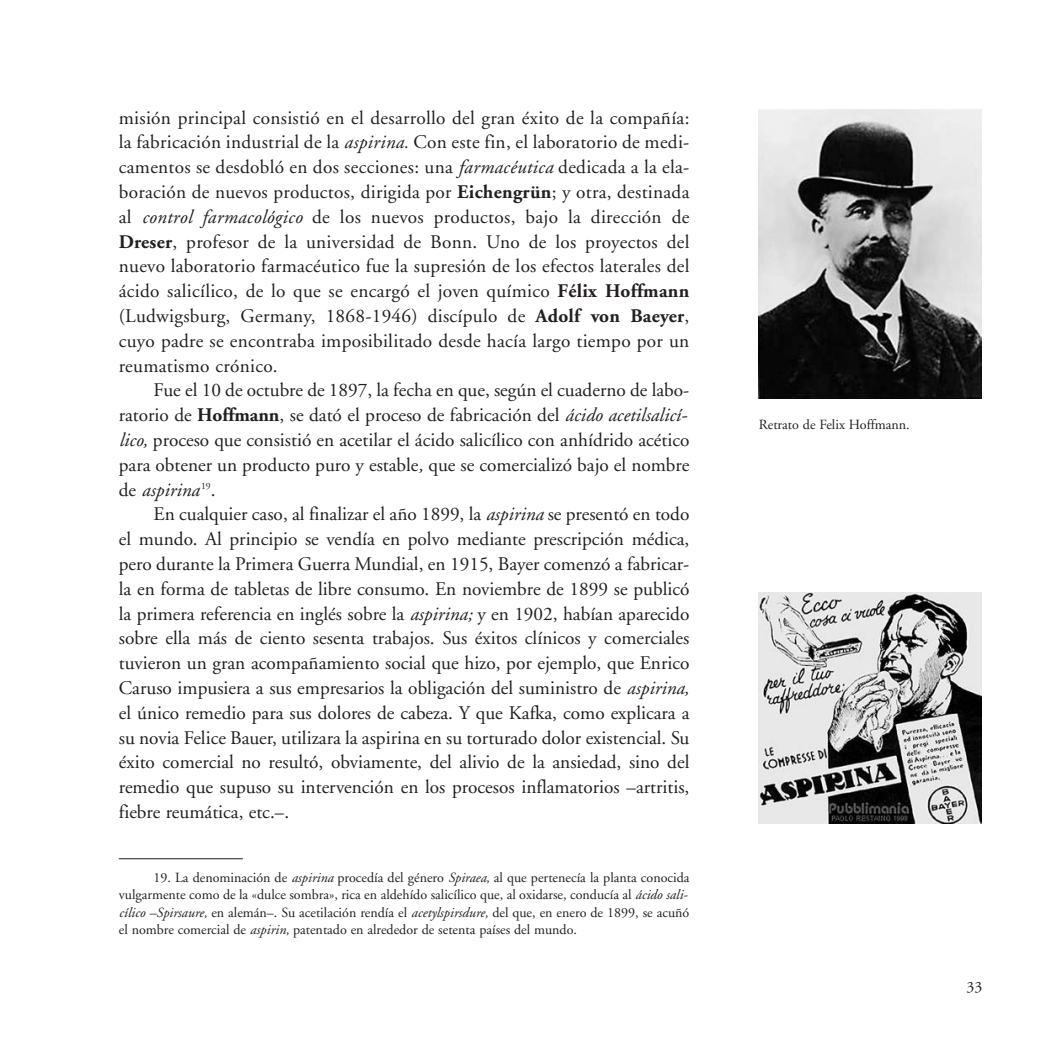
<style>
.page{position:relative;width:1042px;height:1042px;background:#fff}
.page>*{position:absolute;margin:0;border:0;box-sizing:border-box;transform-origin:0 0}
.t1{font:19.25px/24.8px "Adobe Garamond";color:#231f20;text-align:justify}
.t2{font:15.75px "Adobe Garamond";color:#231f20}
.t3{font:14px/17.5px "Adobe Garamond";color:#231f20;text-align:justify}
.s1{font-style:italic}
.s2{font-weight:700}
.s3{color:#fff}
</style>
<div class="page">
<img style="left:759px;top:110px;width:223px;height:288px">
<hr style="left:119px;top:858px;width:124px;height:1px;background:#231f20">
<img style="left:759px;top:592px;width:223px;height:231px">
<p class="t1" style="left:119px;top:107px;width:572px">misión principal consistió en el desarrollo del gran éxito de la compañía: la fabricación industrial de la <span class="s1">aspirina.</span> Con este fin, el laboratorio de medi&shy;camentos se desdobló en dos secciones: una <span class="s1">farmacéutica</span> dedicada a la ela&shy;boración de nuevos productos, dirigida por <span class="s2">Eichengrün</span>; y otra, destinada al <span class="s1">control farmacológico</span> de los nuevos productos, bajo la dirección de <span class="s2">Dreser</span>, profesor de la universidad de Bonn. Uno de los proyectos del nuevo laboratorio farmacéutico fue la supresión de los efectos laterales del ácido salicílico, de lo que se encargó el joven químico <span class="s2">Félix Hoffmann </span>(Ludwigsburg, Germany, 1868-1946) discípulo de <span class="s2">Adolf von Baeyer</span>, cuyo padre se encontraba imposibilitado desde hacía largo tiempo por un reumatismo crónico.</p>
<p class="t1" style="left:119px;top:379px;width:572px;text-indent:35px">Fue el 10 de octubre de 1897, la fecha en que, según el cuaderno de labo&shy;ratorio de <span class="s2">Hoffmann</span>, se dató el proceso de fabricación del <span class="s1">ácido acetilsalicí&shy;lico,</span> proceso que consistió en acetilar el ácido salicílico con anhídrido acético para obtener un producto puro y estable<span class="s1">,</span> que se comercializó bajo el nombre de <span class="s1">aspirina</span> <sup>19</sup>.</p>
<p class="t1" style="left:119px;top:503px;width:572px;text-indent:35px">En cualquier caso, al finalizar el año 1899, la <span class="s1">aspirina</span> se presentó en todo el mundo. Al principio se vendía en polvo mediante prescripción médica, pero durante la Primera Guerra Mundial, en 1915, Bayer comenzó a fabricar&shy;la en forma de tabletas de libre consumo. En noviembre de 1899 se publicó la primera referencia en inglés sobre la <span class="s1">aspirina;</span> y en 1902, habían aparecido sobre ella más de ciento sesenta trabajos. Sus éxitos clínicos y comerciales tuvieron un gran acompañamiento social que hizo, por ejemplo, que Enrico Caruso impusiera a sus empresarios la obligación del suministro de <span class="s1">aspirina, </span>el único remedio para sus dolores de cabeza. Y que Kafka, como explicara a su novia Felice Bauer, utilizara la aspirina en su torturado dolor existencial. Su éxito comercial no resultó, obviamente, del alivio de la ansiedad, sino del remedio que supuso su intervención en los procesos inflamatorios –artritis, fiebre reumática, etc.–.<span class="s3">–-</span></p>
<p class="t3" style="left:119px;top:870px;width:572px;text-indent:35px">19. La denominación de <span class="s1">aspirina</span> procedía del género <span class="s1">Spiraea,</span> al que pertenecía la planta conocida vulgarmente como de la «dulce sombra», rica en aldehído salicílico que, al oxidarse, conducía al <span class="s1">ácido sali&shy;cílico –Spirsaure,</span> en alemán–. Su acetilación rendía el <span class="s1">acetylspirsdure,</span> del que, en enero de 1899, se acuñó el nombre comercial de <span class="s1">aspirin,</span> patentado en alrededor de setenta países del mundo.</p>
<p class="t3" style="left:759px;top:417px;width:152px">Retrato de Felix Hoffmann.</p>
<p class="t2" style="left:966px;top:980px;width:17px">33</p>
</div>
